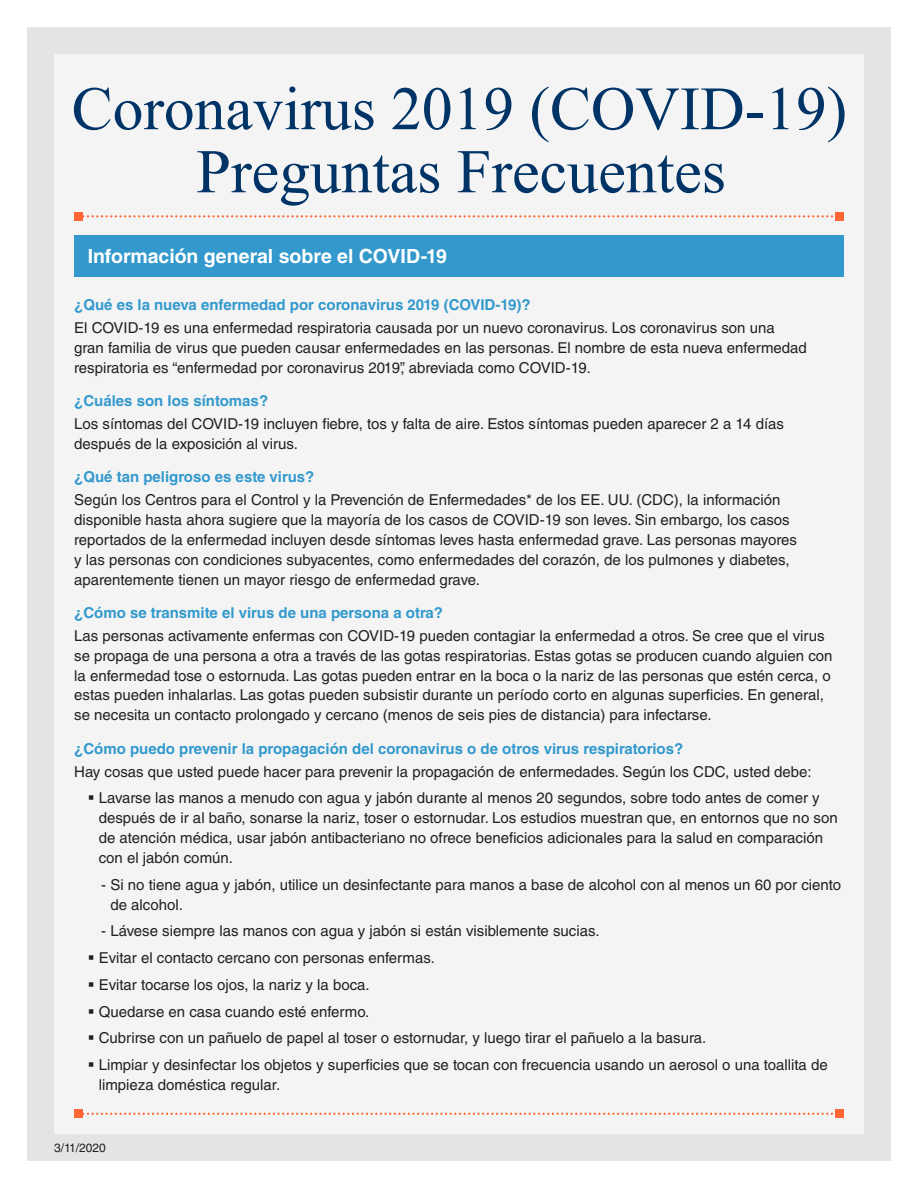
<style>
.page{position:relative;width:918px;height:1188px;background:#fff}
.page>*{position:absolute;margin:0;border:0;box-sizing:border-box;transform-origin:0 0}
.t1{font:62.1px "Times New Roman";color:#036}
.t2{font:61.5px "Times New Roman";color:#036}
.t3{font:700 19.5px "Helvetica LT Std";color:#fff}
.t4{font:15px/20px "Helvetica LT Std";color:#231f20}
.t5{font:700 15px "Helvetica LT Std";color:#39c}
.t6{font:12px "Helvetica LT Std";color:#231f20}
</style>
<div class="page">
<div style="left:27px;top:27px;width:864px;height:1134px;background:#e5e4e4"></div>
<div style="left:54px;top:54px;width:810px;height:1080px;background:#f4f4f4"></div>
<svg style="left:83px;top:215px;width:751px;height:2px"></svg>
<div style="left:74px;top:212px;width:9px;height:9px;background:#f63"></div>
<div style="left:835px;top:212px;width:9px;height:9px;background:#f63"></div>
<svg style="left:83px;top:1113px;width:751px;height:2px"></svg>
<div style="left:74px;top:1109px;width:9px;height:9px;background:#f63"></div>
<div style="left:835px;top:1109px;width:9px;height:9px;background:#f63"></div>
<div style="left:74px;top:235px;width:770px;height:42px;background:#39c"></div>
<p class="t2" style="left:72px;top:65px;width:777px">Coronavirus 2019 (COVID-19)</p>
<p class="t1" style="left:196px;top:128px;width:531px">Preguntas Frecuentes</p>
<p class="t3" style="left:88px;top:244px;width:361px">Información general sobre el COVID-19</p>
<p class="t5" style="left:74px;top:296px;width:458px">¿Qué es la nueva enfermedad por coronavirus 2019 (COVID-19)?</p>
<p class="t4" style="left:74px;top:317px;width:734px">El COVID-19 es una enfermedad respiratoria causada por un nuevo coronavirus. Los coronavirus son una gran familia de virus que pueden causar enfermedades en las personas. El nombre de esta nueva enfermedad respiratoria es “enfermedad por coronavirus 2019”, abreviada como COVID-19.</p>
<p class="t5" style="left:74px;top:392px;width:195px">¿Cuáles son los síntomas?</p>
<p class="t4" style="left:74px;top:413px;width:711px">Los síntomas del COVID-19 incluyen fiebre, tos y falta de aire. Estos síntomas pueden aparecer 2 a 14 días después de la exposición al virus.</p>
<p class="t5" style="left:74px;top:468px;width:242px">¿Qué tan peligroso es este virus?</p>
<p class="t4" style="left:74px;top:489px;width:724px">Según los Centros para el Control y la Prevención de Enfermedades* de los EE. UU. (CDC), la información disponible hasta ahora sugiere que la mayoría de los casos de COVID-19 son leves. Sin embargo, los casos reportados de la enfermedad incluyen desde síntomas leves hasta enfermedad grave. Las personas mayores y las personas con condiciones subyacentes, como enfermedades del corazón, de los pulmones y diabetes, aparentemente tienen un mayor riesgo de enfermedad grave.</p>
<p class="t5" style="left:74px;top:604px;width:370px">¿Cómo se transmite el virus de una persona a otra?</p>
<p class="t4" style="left:74px;top:625px;width:760px">Las personas activamente enfermas con COVID-19 pueden contagiar la enfermedad a otros. Se cree que el virus se propaga de una persona a otra a través de las gotas respiratorias. Estas gotas se producen cuando alguien con la enfermedad tose o estornuda. Las gotas pueden entrar en la boca o la nariz de las personas que estén cerca, o estas pueden inhalarlas. Las gotas pueden subsistir durante un período corto en algunas superficies. En general, se necesita un contacto prolongado y cercano (menos de seis pies de distancia) para infectarse.</p>
<p class="t5" style="left:74px;top:739px;width:610px">¿Cómo puedo prevenir la propagación del coronavirus o de otros virus respiratorios?</p>
<p class="t4" style="left:74px;top:761px;width:739px">Hay cosas que usted puede hacer para prevenir la propagación de enfermedades. Según los CDC, usted debe:</p>
<p class="t4" style="left:99px;top:788px;width:740px;text-indent:-11px">▪ Lavarse las manos a menudo con agua y jabón durante al menos 20 segundos, sobre todo antes de comer y después de ir al baño, sonarse la nariz, toser o estornudar. Los estudios muestran que, en entornos que no son de atención médica, usar jabón antibacteriano no ofrece beneficios adicionales para la salud en comparación con el jabón común.</p>
<p class="t4" style="left:110px;top:874px;width:732px;text-indent:-9px">- Si no tiene agua y jabón, utilice un desinfectante para manos a base de alcohol con al menos un 60 por ciento de alcohol.</p>
<p class="t4" style="left:101px;top:921px;width:500px">- Lávese siempre las manos con agua y jabón si están visiblemente sucias.</p>
<p class="t4" style="left:88px;top:948px;width:349px">▪ Evitar el contacto cercano con personas enfermas.</p>
<p class="t4" style="left:88px;top:975px;width:284px">▪ Evitar tocarse los ojos, la nariz y la boca.</p>
<p class="t4" style="left:88px;top:1001px;width:283px">▪ Quedarse en casa cuando esté enfermo.</p>
<p class="t4" style="left:88px;top:1028px;width:620px">▪ Cubrirse con un pañuelo de papel al toser o estornudar, y luego tirar el pañuelo a la basura.</p>
<p class="t4" style="left:99px;top:1055px;width:730px;text-indent:-11px">▪ Limpiar y desinfectar los objetos y superficies que se tocan con frecuencia usando un aerosol o una toallita de limpieza doméstica regular.</p>
<p class="t6" style="left:54px;top:1141px;width:53px">3/11/2020</p>
</div>
